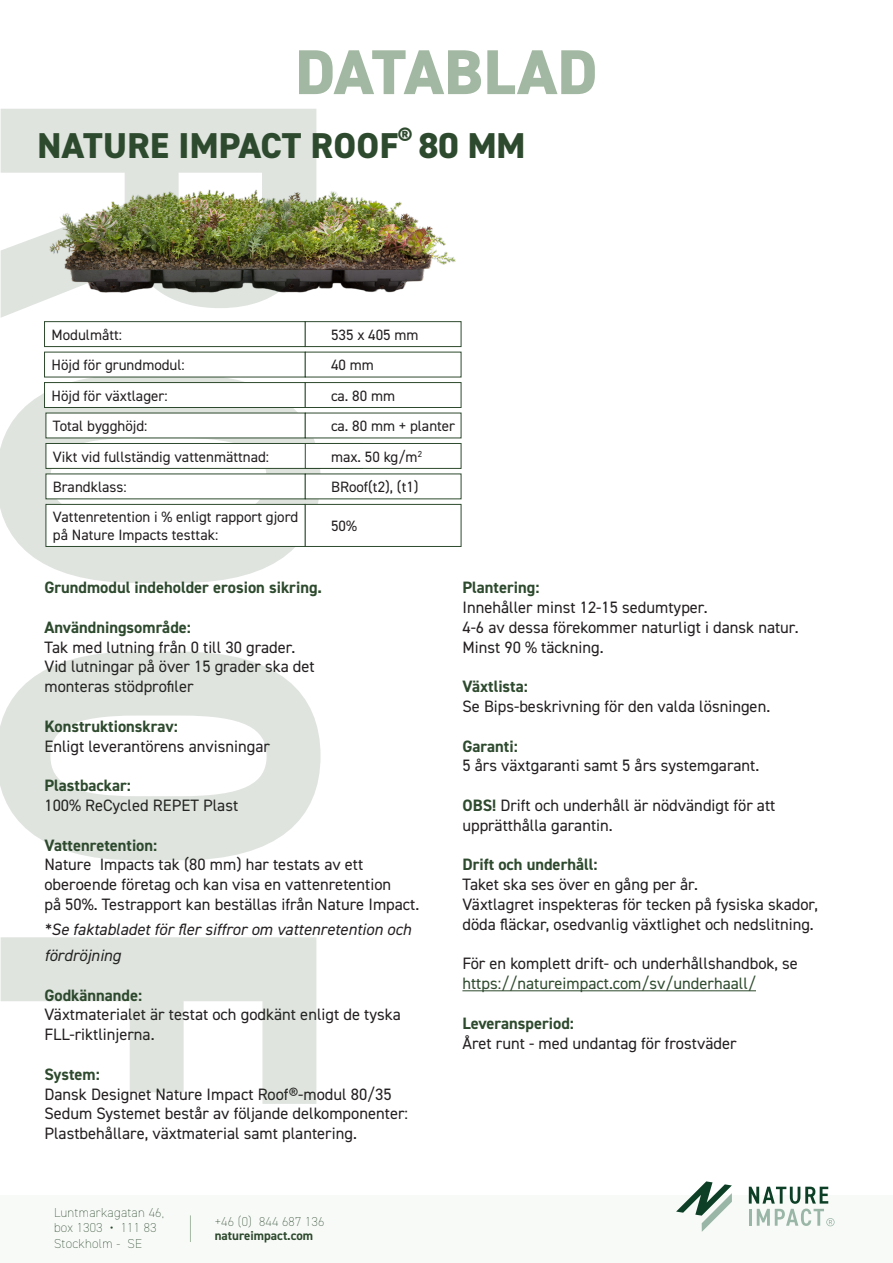
<style>
.page{position:relative;width:893px;height:1263px;background:#fff}
.page>*{position:absolute;margin:0;border:0;box-sizing:border-box;transform-origin:0 0}
.t1{font:700 condensed 457.65px "DIN2014";color:#2e4a2e}
.t2{font:800 63.45px "DIN2014";letter-spacing:.01em;color:#a3b8a3}
.t3{font:800 36px "DIN2014";letter-spacing:.01em;color:#2e4a2e}
.t4{font:16.5px/19.8px "DIN2014";color:#231f20}
.t5{font:700 16.5px "DIN2014";color:#2e4a2e}
.t6{font:italic 16.5px/25.5px "DIN2014";color:#231f20}
.t7{font:15px/18px "DIN2014";color:#231f20}
.t8{font:200 12.9px/15.6px "DIN2014";letter-spacing:.02em;color:#2e4a2e}
.t9{font:700 12.9px "DIN2014";color:#2e4a2e}
.s1{font-weight:700;color:#2e4a2e}
.s2{color:#2e4a2e}
</style>
<div class="page">
<img style="left:49px;top:189px;width:413px;height:133px">
<hr style="left:462px;top:990px;width:294px;height:1px;background:#2e4a2e">
<div style="left:44px;top:321px;width:262px;height:26px;border:1px solid #2e4a2e"></div>
<div style="left:44px;top:382px;width:262px;height:26px;border:1px solid #2e4a2e"></div>
<div style="left:46px;top:443px;width:317px;height:26px;border:1px solid #2e4a2e"></div>
<div style="left:46px;top:504px;width:260px;height:43px;border:1px solid #2e4a2e"></div>
<div style="left:305px;top:321px;width:156px;height:26px;border:1px solid #2e4a2e"></div>
<div style="left:305px;top:382px;width:156px;height:26px;border:1px solid #2e4a2e"></div>
<div style="left:305px;top:443px;width:156px;height:25px;background:#fff"></div>
<div style="left:305px;top:443px;width:156px;height:26px;border:1px solid #2e4a2e"></div>
<div style="left:305px;top:504px;width:156px;height:43px;border:1px solid #2e4a2e"></div>
<div style="left:0;top:1196px;width:893px;height:67px;background:#f8faf8"></div>
<svg style="left:190px;top:1215px;width:1px;height:27px"></svg>
<svg style="left:676px;top:1181px;width:56px;height:51px"></svg>
<svg style="left:749px;top:1187px;width:86px;height:39px"></svg>
<p class="t2" style="left:295px;top:30px;width:304px">DATABLAD</p>
<h1 class="t1" style="left:463px;top:82px;width:1032px;rotate:90deg">ROOF</h1>
<p class="t3" style="left:38px;top:121px;width:489px">NATURE IMPACT ROOF<sup>®</sup> 80 MM</p>
<p class="t7" style="left:52px;top:325px;width:72px">Modulmått:</p>
<p class="t7" style="left:52px;top:356px;width:135px">Höjd för grundmodul:</p>
<p class="t7" style="left:52px;top:386px;width:118px">Höjd för växtlager:</p>
<p class="t7" style="left:53px;top:417px;width:96px">Total bygghöjd:</p>
<p class="t7" style="left:53px;top:447px;width:218px">Vikt vid fullständig vattenmättnad:</p>
<p class="t7" style="left:53px;top:478px;width:75px">Brandklass:</p>
<p class="t7" style="left:53px;top:508px;width:247px">Vattenretention i % enligt rapport gjord på Nature Impacts testtak:</p>
<p class="t7" style="left:331px;top:325px;width:89px">535 x 405 mm</p>
<p class="t7" style="left:331px;top:356px;width:44px">40 mm</p>
<p class="t7" style="left:331px;top:386px;width:65px">ca. 80 mm</p>
<p class="t7" style="left:331px;top:417px;width:126px">ca. 80 mm + planter</p>
<p class="t7" style="left:331px;top:447px;width:92px">max. 50 kg/m<sup>2</sup></p>
<p class="t7" style="left:331px;top:478px;width:89px">BRoof(t2), (t1)</p>
<p class="t7" style="left:331px;top:517px;width:27px">50%</p>
<p class="t5" style="left:44px;top:576px;width:279px">Grundmodul indeholder erosion sikring.</p>
<p class="t4" style="left:44px;top:617px;width:272px"><span class="s1">Användningsområde:<br></span>Tak med lutning från 0 till 30 grader.<br>Vid lutningar på över 15 grader ska det</p>
<p class="t4" style="left:44px;top:676px;width:151px">monteras stödprofiler</p>
<p class="t4" style="left:44px;top:716px;width:227px"><span class="s1">Konstruktionskrav:<br></span>Enligt leverantörens anvisningar</p>
<p class="t5" style="left:44px;top:774px;width:88px">Plastbackar:</p>
<p class="t4" style="left:44px;top:795px;width:195px">100% ReCycled REPET Plast</p>
<p class="t5" style="left:44px;top:834px;width:114px">Vattenretention:</p>
<p class="t4" style="left:44px;top:854px;width:320px">Nature Impacts tak (80 mm) har testats av ett</p>
<p class="t4" style="left:44px;top:874px;width:348px">oberoende företag och kan visa en vattenretention</p>
<p class="t4" style="left:44px;top:894px;width:376px">på 50%. Testrapport kan beställas ifrån Nature Impact.</p>
<p class="t6" style="left:44px;top:917px;width:368px">*Se faktabladet för fler siffror om vattenretention och fördröjning</p>
<p class="t4" style="left:44px;top:985px;width:358px"><span class="s1">Godkännande:<br></span>Växtmaterialet är testat och godkänt enligt de tyska<br>FLL-riktlinjerna.</p>
<p class="t5" style="left:44px;top:1063px;width:57px">System:</p>
<p class="t4" style="left:44px;top:1084px;width:365px">Dansk Designet Nature Impact Roof®-modul 80/35<br>Sedum Systemet består av följande delkomponenter:<br>Plastbehållare, växtmaterial samt plantering.</p>
<p class="t5" style="left:462px;top:576px;width:78px">Plantering:</p>
<p class="t4" style="left:462px;top:597px;width:247px">Innehåller minst 12-15 sedumtyper.</p>
<p class="t4" style="left:462px;top:617px;width:338px">4-6 av dessa förekommer naturligt i dansk natur.</p>
<p class="t4" style="left:462px;top:637px;width:143px">Minst 90 % täckning.</p>
<p class="t4" style="left:462px;top:676px;width:309px"><span class="s1">Växtlista:<br></span>Se Bips-beskrivning för den valda lösningen.</p>
<p class="t5" style="left:462px;top:735px;width:57px">Garanti:</p>
<p class="t4" style="left:462px;top:755px;width:298px">5 års växtgaranti samt 5 års systemgarant.</p>
<p class="t4" style="left:462px;top:795px;width:315px"><span class="s1">OBS!</span> Drift och underhåll är nödvändigt för att upprätthålla garantin.</p>
<p class="t5" style="left:462px;top:854px;width:137px">Drift och underhåll:</p>
<p class="t4" style="left:462px;top:874px;width:237px">Taket ska ses över en gång per år.</p>
<p class="t4" style="left:462px;top:894px;width:357px">Växtlagret inspekteras för tecken på fysiska skador, döda fläckar, osedvanlig växtlighet och nedslitning.</p>
<p class="t4" style="left:462px;top:953px;width:337px">För en komplett drift- och underhållshandbok, se <span class="s2">https://natureimpact.com/sv/underhaall/</span></p>
<p class="t5" style="left:462px;top:1012px;width:113px">Leveransperiod:</p>
<p class="t4" style="left:462px;top:1033px;width:276px">Året runt - med undantag för frostväder</p>
<p class="t8" style="left:54px;top:1204px;width:111px">Luntmarkagatan 46, box 1303 • 111 83<br>Stockholm - SE</p>
<p class="t8" style="left:215px;top:1213px;width:111px">+46 (0) 844 687 136</p>
<p class="t9" style="left:215px;top:1227px;width:100px">natureimpact.com</p>
</div>
